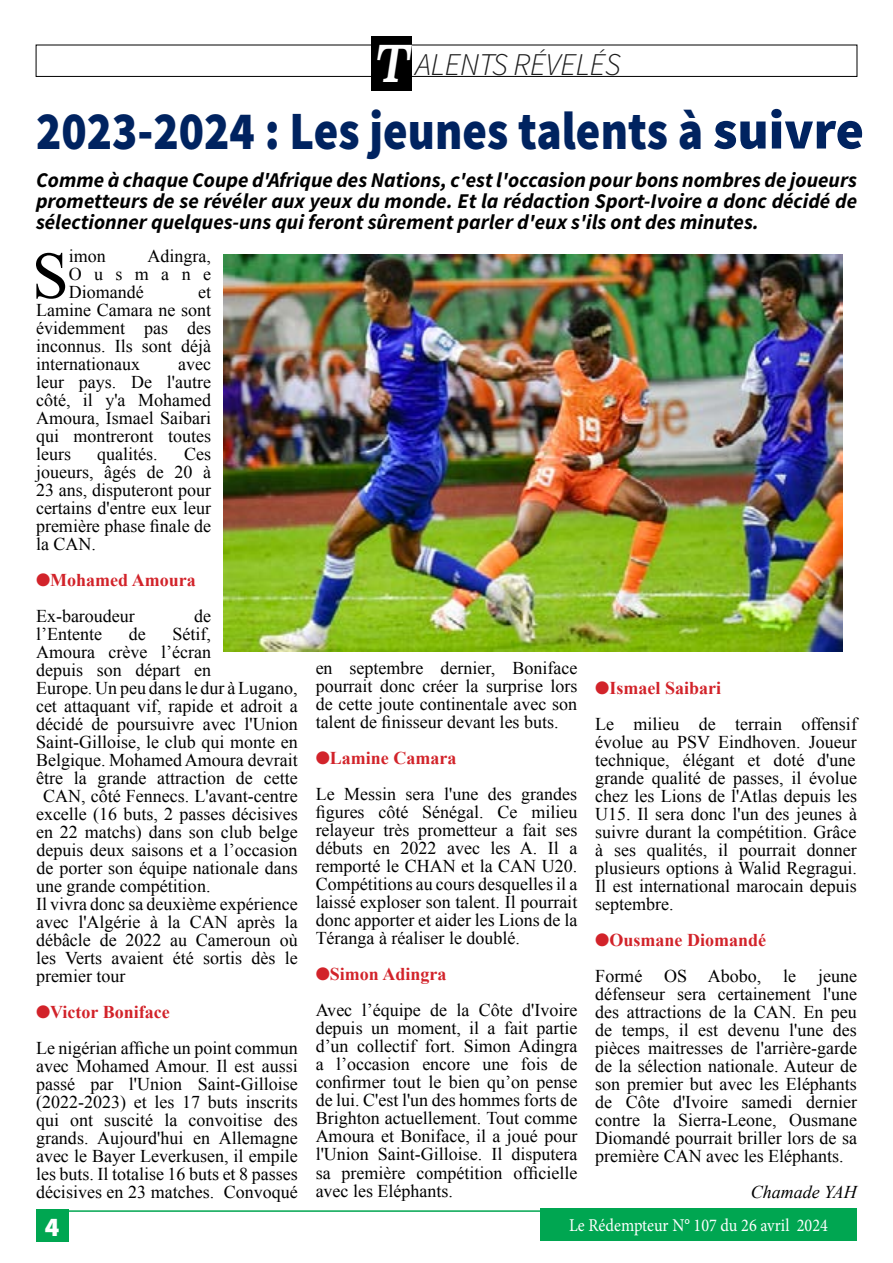
<style>
.page{position:relative;width:893px;height:1263px;background:#fff}
.page>*{position:absolute;margin:0;border:0;box-sizing:border-box;transform-origin:0 0}
.t1{font:66.3px "Times New Roman";color:#000}
.t2{font:900 54px "Source Sans Pro";color:#002360;scale:.87 1}
.t3{font:italic 300 31.65px "Source Sans Pro";color:#1c1c1c}
.t4{font:900 27px "Source Sans Pro";color:#fff}
.t5{font:italic 700 21px/21px "Source Sans Pro";color:#000;text-align:justify}
.t6{font:18px/18px "Times New Roman";color:#000;text-align:justify}
.t7{font:700 18px/36px "Times New Roman";color:#d2232a}
.t8{font:18px "Minion Pro";color:#fff;scale:.9 1}
.t9{font:italic 18px "Times New Roman";color:#000}
.s1{font-family:"Superclarendon";font-weight:400;font-size:49.5px;color:#fff}
.s2{font-weight:400;color:#000}
.s3{color:#d2232a}
.s4{font-weight:700;color:#d2232a}
</style>
<div class="page">
<div style="left:36px;top:1209px;width:32px;height:33px;background:#00a651"></div>
<div style="left:540px;top:1208px;width:317px;height:32px;background:#00a651"></div>
<hr style="left:68px;top:1210px;width:557px;height:2px;background:#00a651">
<div style="left:36px;top:45px;width:821px;height:32px;border:1px solid #000"></div>
<div style="left:371px;top:36px;width:41px;height:54px;background:#000"></div>
<img style="left:223px;top:255px;width:620px;height:396px">
<h3 class="t3" style="left:372px;top:45px;width:250px"><span class="s1">T</span> ALENTS RÉVELÉS</h3>
<h2 class="t2" style="left:36px;top:95px;width:953px">2023-2024 : Les jeunes talents à suivre</h2>
<p class="t5" style="left:36px;top:169px;width:823px">Comme à chaque Coupe d'Afrique des Nations, c'est l'occasion pour bons nombres de joueurs prometteurs de se révéler aux yeux du monde. Et la rédaction Sport-Ivoire a donc décidé de sélectionner quelques-uns qui feront sûrement parler d'eux s'ils ont des minutes.</p>
<h1 class="t1" style="left:32px;top:231px;width:31px">S</h1>
<p class="t6" style="left:69px;top:246px;width:39px">imon</p>
<p class="t6" style="left:69px;top:246px;width:144px;text-indent:79px">Adingra, Ousmane Diomandé</p>
<p class="t6" style="left:36px;top:282px;width:177px;text-indent:162px">et Lamine Camara ne sont évidemment pas des inconnus. Ils sont déjà internationaux</p>
<p class="t6" style="left:36px;top:354px;width:177px;text-indent:142px">avec leur pays. De l'autre côté, il y'a Mohamed Amoura, Ismael Saibari qui montreront toutes leurs</p>
<p class="t6" style="left:97px;top:444px;width:62px">qualités.</p>
<p class="t6" style="left:36px;top:444px;width:177px;text-indent:148px">Ces joueurs, âgés de 20 à 23 ans, disputeront pour certains d'entre eux leur première phase finale de la CAN.</p>
<p class="t7" style="left:36px;top:561px;width:161px">●Mohamed Amoura<br><span class="s2">Ex-baroudeur</span></p>
<p class="t6" style="left:194px;top:606px;width:18px">de</p>
<p class="t6" style="left:36px;top:624px;width:67px">l’Entente</p>
<p class="t6" style="left:129px;top:624px;width:18px">de</p>
<p class="t6" style="left:173px;top:624px;width:40px">Sétif,</p>
<p class="t6" style="left:36px;top:642px;width:177px">Amoura crève l’écran</p>
<p class="t6" style="left:36px;top:660px;width:177px">depuis son départ en</p>
<p class="t6" style="left:36px;top:678px;width:263px">Europe. Un peu dans le dur à Lugano,</p>
<p class="t6" style="left:36px;top:696px;width:263px">cet attaquant vif, rapide et adroit a</p>
<p class="t6" style="left:36px;top:714px;width:263px">décidé de poursuivre avec l'Union</p>
<p class="t6" style="left:36px;top:732px;width:263px">Saint-Gilloise, le club qui monte en</p>
<p class="t6" style="left:36px;top:750px;width:263px">Belgique. Mohamed Amoura devrait</p>
<p class="t6" style="left:36px;top:768px;width:263px">être la grande attraction de cette</p>
<p class="t6" style="left:43px;top:786px;width:256px">CAN, côté Fennecs. L'avant-centre</p>
<p class="t6" style="left:36px;top:804px;width:263px">excelle (16 buts, 2 passes décisives</p>
<p class="t6" style="left:36px;top:822px;width:263px">en 22 matchs) dans son club belge</p>
<p class="t6" style="left:37px;top:840px;width:263px">depuis deux saisons et a l’occasion</p>
<p class="t6" style="left:37px;top:858px;width:263px">de porter son équipe nationale dans</p>
<p class="t6" style="left:36px;top:876px;width:176px">une grande compétition.</p>
<p class="t6" style="left:36px;top:894px;width:263px">Il vivra donc sa deuxième expérience</p>
<p class="t6" style="left:36px;top:912px;width:263px">avec l'Algérie à la CAN après la</p>
<p class="t6" style="left:36px;top:930px;width:263px">débâcle de 2022 au Cameroun où</p>
<p class="t6" style="left:36px;top:948px;width:263px">les Verts avaient été sortis dès le</p>
<p class="t6" style="left:36px;top:966px;width:91px">premier tour</p>
<p class="t6" style="left:36px;top:993px;width:263px;line-height:36px"><span class="s3">●</span><span class="s4">Victor Boniface<br></span>Le nigérian affiche un point commun</p>
<p class="t6" style="left:36px;top:1056px;width:263px">avec Mohamed Amour. Il est aussi passé par l'Union Saint-Gilloise (2022-2023) et les 17 buts inscrits qui ont suscité la convoitise des grands. Aujourd'hui en Allemagne avec le Bayer Leverkusen, il empile les buts. Il totalise 16 buts et 8 passes décisives en 23 matches. Convoqué</p>
<p class="t6" style="left:316px;top:659px;width:263px">en septembre dernier, Boniface pourrait donc créer la surprise lors de cette joute continentale avec son talent de finisseur devant les buts.</p>
<p class="t6" style="left:316px;top:740px;width:263px;line-height:36px"><span class="s3">●</span><span class="s4">Lamine Camara<br></span>Le Messin sera l'une des grandes</p>
<p class="t6" style="left:316px;top:803px;width:263px">figures côté Sénégal. Ce milieu relayeur très prometteur a fait ses débuts en 2022 avec les A. Il a remporté le CHAN et la CAN U20.<br>Compétitions au cours desquelles il a laissé exploser son talent. Il pourrait donc apporter et aider les Lions de la Téranga à réaliser le doublé.</p>
<p class="t6" style="left:316px;top:956px;width:263px;line-height:36px"><span class="s3">●</span><span class="s4">Simon Adingra<br></span>Avec l’équipe de la Côte d'Ivoire</p>
<p class="t6" style="left:316px;top:1019px;width:263px">depuis un moment, il a fait partie d’un collectif fort. Simon Adingra a l’occasion encore une fois de confirmer tout le bien qu’on pense de lui. C'est l'un des hommes forts de Brighton actuellement. Tout comme Amoura et Boniface, il a joué pour l'Union Saint-Gilloise. Il disputera sa première compétition officielle avec les Eléphants.</p>
<p class="t6" style="left:595px;top:669px;width:265px;line-height:36px"><span class="s3">●</span><span class="s4">Ismael Saibari<br></span>Le milieu de terrain offensif</p>
<p class="t6" style="left:595px;top:732px;width:263px">évolue au PSV Eindhoven. Joueur technique, élégant et doté d'une grande qualité de passes, il évolue chez les Lions de l'Atlas depuis les U15. Il sera donc l'un des jeunes à suivre durant la compétition. Grâce à ses qualités, il pourrait donner plusieurs options à Walid Regragui.<br>Il est international marocain depuis septembre.</p>
<p class="t7" style="left:595px;top:921px;width:172px">●Ousmane Diomandé<br><span class="s2">Formé OS</span></p>
<p class="t6" style="left:595px;top:966px;width:263px;text-indent:113px">Abobo, le jeune défenseur sera certainement l'une des attractions de la CAN. En peu de temps, il est devenu l'une des pièces maitresses de l'arrière-garde de la sélection nationale. Auteur de son premier but avec les Eléphants de Côte d'Ivoire samedi dernier contre la Sierra-Leone, Ousmane Diomandé pourrait briller lors de sa première CAN avec les Eléphants.</p>
<p class="t9" style="left:751px;top:1179px;width:108px">Chamade YAH</p>
<h3 class="t4" style="left:45px;top:1209px;width:16px">4</h3>
<p class="t8" style="left:569px;top:1213px;width:289px">Le Rédempteur N° 107 du 26 avril 2024</p>
</div>
